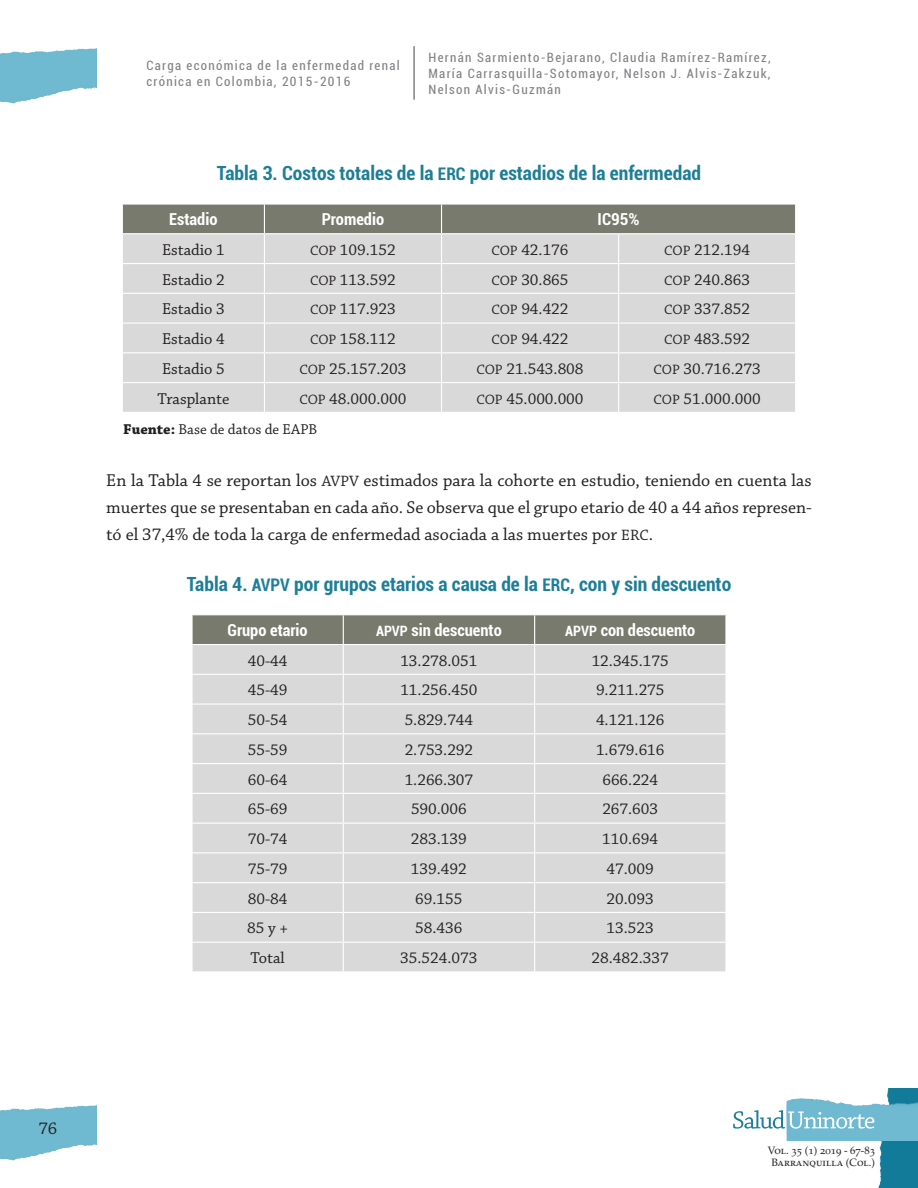
<style>
.page{position:relative;width:918px;height:1188px;background:#fff}
.page>*{position:absolute;margin:0;border:0;box-sizing:border-box;transform-origin:0 0}
.t1{font:700 condensed 19.5px "Roboto";color:#1d7e98}
.t2{font:18px/27px "Chaparral Pro";color:#231f20;text-align:justify}
.t3{font:16.5px "Chaparral Pro";color:#231f20}
.t4{font:700 condensed 16.5px "Roboto";color:#fff}
.t5{font:15px "Chaparral Pro";letter-spacing:.01em;color:#231f20}
.t6{font:condensed 12.9px/15.9px "Roboto";letter-spacing:.1em;color:#808285}
.t7{font:10.65px/12.8px "Palatino LT Std";color:#231f20;text-align:center}
.s1{font-size:17.4px}
.s2{font-size:14.25px}
.s3{font-weight:700}
.s4{font-size:15.75px}
</style>
<div class="page">
<img style="left:0;top:48px;width:97px;height:56px">
<img style="left:0;top:1105px;width:97px;height:56px">
<img style="left:878px;top:1088px;width:40px;height:100px">
<img style="left:787px;top:1097px;width:131px;height:44px">
<svg style="left:733px;top:1110px;width:141px;height:19px"></svg>
<hr style="left:413px;top:46px;width:2px;height:54px;background:#808285">
<svg style="left:122px;top:204px;width:674px;height:208px;background:#cdcdcb"></svg>
<svg style="left:192px;top:615px;width:534px;height:356px;background:#d2d2d1"></svg>
<hr style="left:725px;top:943px;width:2px;height:28px;background:#fff">
<p class="t6" style="left:146px;top:57px;width:255px">Carga económica de la enfermedad renal crónica en Colombia, 2015-2016</p>
<p class="t6" style="left:429px;top:49px;width:344px;text-align:justify">Hernán Sarmiento-Bejarano, Claudia Ramírez-Ramírez, María Carrasquilla-Sotomayor, Nelson J. Alvis-Zakzuk, Nelson Alvis-Guzmán</p>
<p class="t1" style="left:217px;top:160px;width:486px">Tabla 3. Costos totales de la <span class="s1">ERC</span> por estadios de la enfermedad</p>
<p class="t4" style="left:169px;top:208px;width:50px">Estadio</p>
<p class="t4" style="left:322px;top:208px;width:64px">Promedio</p>
<p class="t4" style="left:598px;top:208px;width:43px">IC95%</p>
<p class="t3" style="left:162px;top:240px;width:64px">Estadio 1</p>
<p class="t3" style="left:310px;top:240px;width:87px"><span class="s2">COP</span> 109.152</p>
<p class="t3" style="left:492px;top:240px;width:79px"><span class="s2">COP</span> 42.176</p>
<p class="t3" style="left:664px;top:240px;width:87px"><span class="s2">COP</span> 212.194</p>
<p class="t3" style="left:162px;top:270px;width:64px">Estadio 2</p>
<p class="t3" style="left:310px;top:270px;width:87px"><span class="s2">COP</span> 113.592</p>
<p class="t3" style="left:492px;top:270px;width:79px"><span class="s2">COP</span> 30.865</p>
<p class="t3" style="left:664px;top:270px;width:87px"><span class="s2">COP</span> 240.863</p>
<p class="t3" style="left:162px;top:300px;width:64px">Estadio 3</p>
<p class="t3" style="left:310px;top:300px;width:87px"><span class="s2">COP</span> 117.923</p>
<p class="t3" style="left:492px;top:300px;width:79px"><span class="s2">COP</span> 94.422</p>
<p class="t3" style="left:664px;top:300px;width:87px"><span class="s2">COP</span> 337.852</p>
<p class="t3" style="left:162px;top:330px;width:64px">Estadio 4</p>
<p class="t3" style="left:310px;top:330px;width:87px"><span class="s2">COP</span> 158.112</p>
<p class="t3" style="left:492px;top:330px;width:79px"><span class="s2">COP</span> 94.422</p>
<p class="t3" style="left:664px;top:330px;width:87px"><span class="s2">COP</span> 483.592</p>
<p class="t3" style="left:162px;top:359px;width:64px">Estadio 5</p>
<p class="t3" style="left:299px;top:359px;width:109px"><span class="s2">COP</span> 25.157.203</p>
<p class="t3" style="left:477px;top:359px;width:109px"><span class="s2">COP</span> 21.543.808</p>
<p class="t3" style="left:654px;top:359px;width:109px"><span class="s2">COP</span> 30.716.273</p>
<p class="t3" style="left:157px;top:389px;width:74px">Trasplante</p>
<p class="t3" style="left:299px;top:389px;width:109px"><span class="s2">COP</span> 48.000.000</p>
<p class="t3" style="left:477px;top:389px;width:109px"><span class="s2">COP</span> 45.000.000</p>
<p class="t3" style="left:654px;top:389px;width:109px"><span class="s2">COP</span> 51.000.000</p>
<p class="t5" style="left:123px;top:421px;width:195px"><span class="s3">Fuente:</span> Base de datos de EAPB</p>
<p class="t2" style="left:106px;top:468px;width:707px">En la Tabla 4 se reportan los <span class="s4">AVPV</span> estimados para la cohorte en estudio, teniendo en cuenta las muertes que se presentaban en cada año. Se observa que el grupo etario de 40 a 44 años represen&shy;tó el 37,4% de toda la carga de enfermedad asociada a las muertes por <span class="s4">ERC</span>.</p>
<p class="t1" style="left:187px;top:571px;width:546px">Tabla 4. <span class="s1">AVPV</span> por grupos etarios a causa de la <span class="s1">ERC</span>, con y sin descuento</p>
<p class="t4" style="left:228px;top:618px;width:82px">Grupo etario</p>
<p class="t4" style="left:376px;top:618px;width:127px"><span class="s2">APVP</span> sin descuento</p>
<p class="t4" style="left:565px;top:618px;width:132px"><span class="s2">APVP</span> con descuento</p>
<p class="t3" style="left:248px;top:651px;width:41px">40-44</p>
<p class="t3" style="left:400px;top:651px;width:79px">13.278.051</p>
<p class="t3" style="left:592px;top:651px;width:79px">12.345.175</p>
<p class="t3" style="left:248px;top:681px;width:41px">45-49</p>
<p class="t3" style="left:400px;top:681px;width:79px">11.256.450</p>
<p class="t3" style="left:596px;top:681px;width:70px">9.211.275</p>
<p class="t3" style="left:248px;top:711px;width:41px">50-54</p>
<p class="t3" style="left:405px;top:711px;width:70px">5.829.744</p>
<p class="t3" style="left:596px;top:711px;width:70px">4.121.126</p>
<p class="t3" style="left:248px;top:740px;width:41px">55-59</p>
<p class="t3" style="left:405px;top:740px;width:70px">2.753.292</p>
<p class="t3" style="left:596px;top:740px;width:70px">1.679.616</p>
<p class="t3" style="left:248px;top:770px;width:41px">60-64</p>
<p class="t3" style="left:405px;top:770px;width:70px">1.266.307</p>
<p class="t3" style="left:602px;top:770px;width:57px">666.224</p>
<p class="t3" style="left:248px;top:800px;width:41px">65-69</p>
<p class="t3" style="left:411px;top:800px;width:57px">590.006</p>
<p class="t3" style="left:602px;top:800px;width:57px">267.603</p>
<p class="t3" style="left:248px;top:830px;width:41px">70-74</p>
<p class="t3" style="left:411px;top:830px;width:57px">283.139</p>
<p class="t3" style="left:602px;top:830px;width:57px">110.694</p>
<p class="t3" style="left:248px;top:860px;width:41px">75-79</p>
<p class="t3" style="left:411px;top:860px;width:57px">139.492</p>
<p class="t3" style="left:607px;top:860px;width:49px">47.009</p>
<p class="t3" style="left:248px;top:889px;width:41px">80-84</p>
<p class="t3" style="left:415px;top:889px;width:49px">69.155</p>
<p class="t3" style="left:607px;top:889px;width:49px">20.093</p>
<p class="t3" style="left:247px;top:919px;width:42px">85 y +</p>
<p class="t3" style="left:415px;top:919px;width:49px">58.436</p>
<p class="t3" style="left:607px;top:919px;width:49px">13.523</p>
<p class="t3" style="left:250px;top:949px;width:36px">Total</p>
<p class="t3" style="left:400px;top:949px;width:79px">35.524.073</p>
<p class="t3" style="left:592px;top:949px;width:79px">28.482.337</p>
<p class="t2" style="left:38px;top:1115px;width:20px">76</p>
<p class="t7" style="left:768px;top:1144px;width:109px">Vol. 35 (1) 2019 - 67-83<br>Barranquilla (Col.)</p>
</div>
